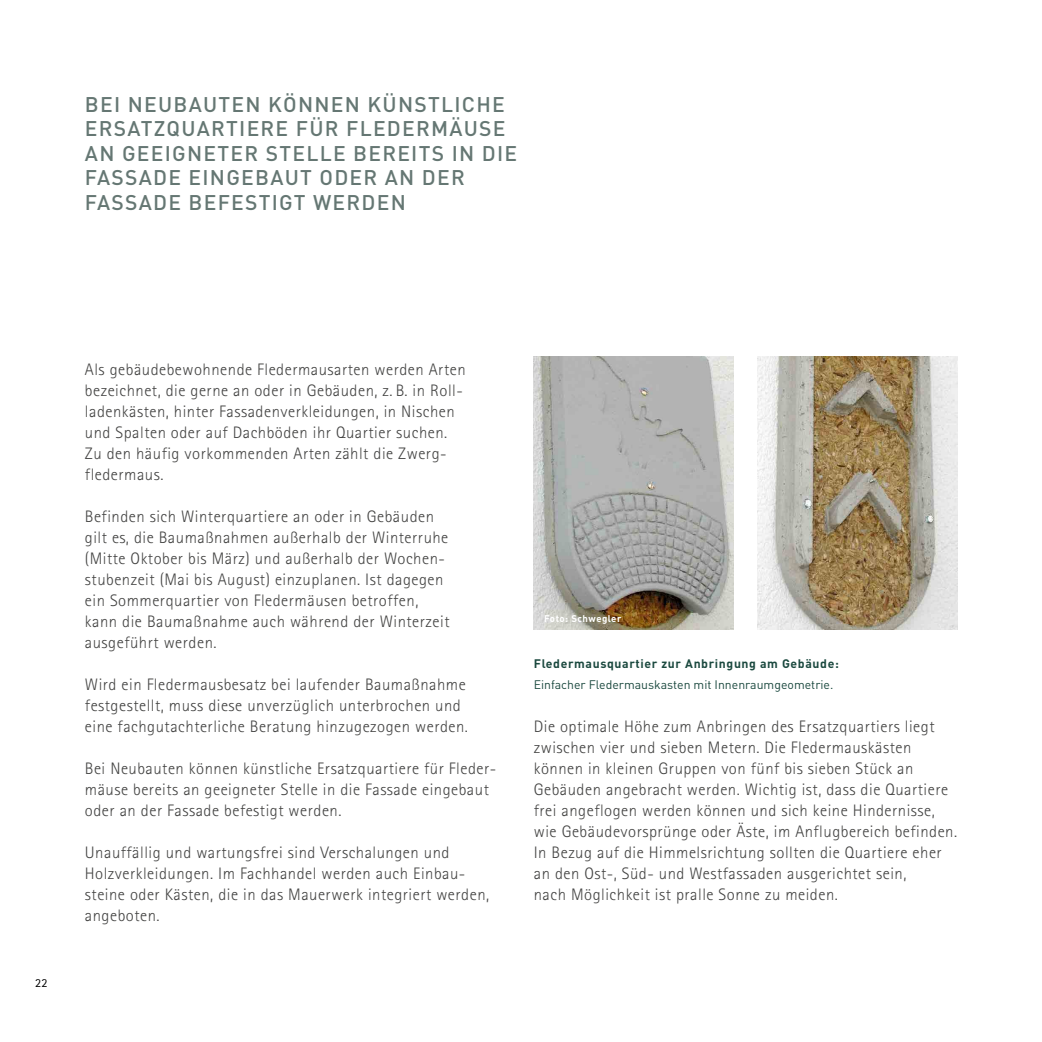
<style>
.page{position:relative;width:1042px;height:1042px;background:#fff}
.page>*{position:absolute;margin:0;border:0;box-sizing:border-box;transform-origin:0 0}
.t1{font:500 21px/24.5px "DIN";letter-spacing:.06em;color:#657773}
.t2{font:300 16.62px/21px "AT Rotis Sans Serif";letter-spacing:.03em;color:#434342}
.t3{font:12.25px "DIN";color:#1b493f}
.t4{font:700 12.25px "DIN";letter-spacing:.05em;color:#1b493f}
.t5{font:12.25px "AT Rotis Sans Serif";color:#000}
.t6{font:700 9.62px "DIN";letter-spacing:.05em;color:#fff}
</style>
<div class="page">
<img style="left:533px;top:356px;width:200px;height:273px">
<img style="left:758px;top:356px;width:199px;height:273px">
<p class="t1" style="left:85px;top:91px;width:434px">BEI NEUBAUTEN KÖNNEN KÜNSTLICHE<br>ERSATZQUARTIERE FÜR FLEDERMÄUSE<br>AN GEEIGNETER STELLE BEREITS IN DIE<br>FASSADE EINGEBAUT ODER AN DER<br>FASSADE BEFESTIGT WERDEN</p>
<p class="t5" style="left:35px;top:976px;width:14px">22</p>
<p class="t2" style="left:85px;top:359px;width:382px">Als gebäudebewohnende Fledermausarten werden Arten bezeichnet, die gerne an oder in Gebäuden, z. B. in Roll&shy;ladenkästen, hinter Fassadenverkleidungen, in Nischen und Spalten oder auf Dachböden ihr Quartier suchen.<br>Zu den häufig vorkommenden Arten zählt die Zwerg&shy;fledermaus.</p>
<p class="t2" style="left:85px;top:506px;width:366px">Befinden sich Winterquartiere an oder in Gebäuden gilt es, die Baumaßnahmen außerhalb der Winterruhe (Mitte Oktober bis März) und außerhalb der Wochen&shy;stubenzeit (Mai bis August) einzuplanen. Ist dagegen ein Sommerquartier von Fledermäusen betroffen, kann die Baumaßnahme auch während der Winterzeit ausgeführt werden.</p>
<p class="t2" style="left:85px;top:674px;width:385px">Wird ein Fledermausbesatz bei laufender Baumaßnahme festgestellt, muss diese unverzüglich unterbrochen und eine fachgutachterliche Beratung hinzugezogen werden.</p>
<p class="t2" style="left:85px;top:758px;width:413px">Bei Neubauten können künstliche Ersatzquartiere für Fleder&shy;mäuse bereits an geeigneter Stelle in die Fassade eingebaut oder an der Fassade befestigt werden.</p>
<p class="t2" style="left:85px;top:842px;width:406px">Unauffällig und wartungsfrei sind Verschalungen und Holzverkleidungen. Im Fachhandel werden auch Einbau&shy;steine oder Kästen, die in das Mauerwerk integriert werden, angeboten.</p>
<p class="t6" style="left:544px;top:612px;width:79px">Foto: Schwegler</p>
<p class="t4" style="left:534px;top:655px;width:306px">Fledermausquartier zur Anbringung am Gebäude:</p>
<p class="t3" style="left:534px;top:677px;width:301px">Einfacher Fledermauskasten mit Innenraumgeometrie.</p>
<p class="t2" style="left:534px;top:716px;width:425px">Die optimale Höhe zum Anbringen des Ersatzquartiers liegt zwischen vier und sieben Metern. Die Fledermauskästen können in kleinen Gruppen von fünf bis sieben Stück an Gebäuden angebracht werden. Wichtig ist, dass die Quartiere frei angeflogen werden können und sich keine Hindernisse, wie Gebäudevorsprünge oder Äste, im Anflugbereich befinden.<br>In Bezug auf die Himmelsrichtung sollten die Quartiere eher an den Ost-, Süd- und Westfassaden ausgerichtet sein,<br>nach Möglichkeit ist pralle Sonne zu meiden.</p>
</div>
